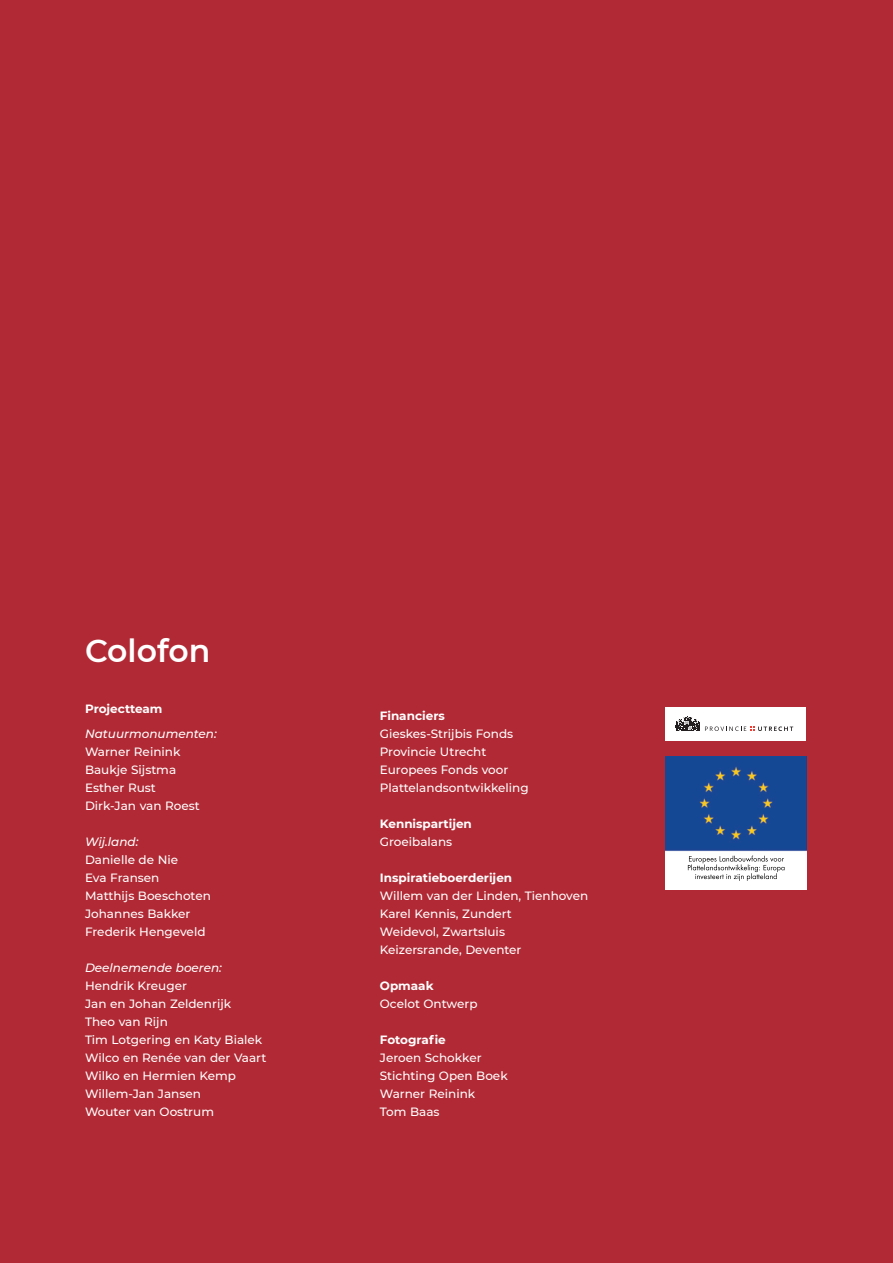
<style>
.page{position:relative;width:893px;height:1263px;background:#b12934}
.page>*{position:absolute;margin:0;border:0;box-sizing:border-box;transform-origin:0 0}
.paragraafkop_1{font:600 31.5px "Montserrat";color:#fff}
.brood{font:500 12px/18px "Montserrat";color:#fff}
.brood-2{font:700 12px "Montserrat";color:#fff}
.brood-3{font:italic 500 12px/25.5px "Montserrat";color:#fff}
.s1{font-weight:700;font-style:normal}
.s2{font-style:italic}
</style>
<div class="page">
<img style="left:666px;top:757px;width:140px;height:133px">
<img style="left:689px;top:855px;width:95px;height:7px">
<img style="left:688px;top:864px;width:96px;height:8px">
<img style="left:695px;top:874px;width:43px;height:5px">
<svg style="left:739px;top:874px;width:5px;height:7px"></svg>
<img style="left:747px;top:873px;width:30px;height:8px">
<div style="left:666px;top:707px;width:140px;height:34px;background:#fff"></div>
<svg style="left:675px;top:717px;width:118px;height:14px"></svg>
<p class="paragraafkop_1" style="left:85px;top:628px;width:127px">Colofon</p>
<p class="brood-3" style="left:85px;top:695px;width:133px"><span class="s1">Projectteam<br></span>Natuurmonumenten:</p>
<p class="brood" style="left:85px;top:742px;width:116px">Warner Reinink<br>Baukje Sijstma<br>Esther Rust<br>Dirk-Jan van Roest</p>
<p class="brood" style="left:85px;top:832px;width:127px"><span class="s2">Wij.land:<br></span>Danielle de Nie<br>Eva Fransen<br>Matthijs Boeschoten<br>Johannes Bakker<br>Frederik Hengeveld</p>
<p class="brood" style="left:85px;top:958px;width:183px"><span class="s2">Deelnemende boeren:<br></span>Hendrik Kreuger<br>Jan en Johan Zeldenrijk<br>Theo van Rijn<br>Tim Lotgering en Katy Bialek<br>Wilco en Renée van der Vaart<br>Wilko en Hermien Kemp<br>Willem-Jan Jansen<br>Wouter van Oostrum</p>
<p class="brood-2" style="left:380px;top:707px;width:67px">Financiers</p>
<p class="brood" style="left:380px;top:724px;width:135px">Gieskes-Strijbis Fonds</p>
<p class="brood" style="left:380px;top:742px;width:108px">Provincie Utrecht</p>
<p class="brood" style="left:380px;top:760px;width:150px">Europees Fonds voor<br>Plattelandsontwikkeling</p>
<p class="brood-2" style="left:380px;top:815px;width:94px">Kennispartijen</p>
<p class="brood" style="left:380px;top:832px;width:74px">Groeibalans</p>
<p class="brood-2" style="left:380px;top:869px;width:134px">Inspiratieboerderijen</p>
<p class="brood" style="left:380px;top:886px;width:210px">Willem van der Linden, Tienhoven</p>
<p class="brood" style="left:380px;top:904px;width:134px">Karel Kennis, Zundert</p>
<p class="brood" style="left:380px;top:922px;width:127px">Weidevol, Zwartsluis</p>
<p class="brood" style="left:380px;top:940px;width:143px">Keizersrande, Deventer</p>
<p class="brood-2" style="left:380px;top:977px;width:55px">Opmaak</p>
<p class="brood" style="left:380px;top:994px;width:99px">Ocelot Ontwerp</p>
<p class="brood-2" style="left:380px;top:1031px;width:67px">Fotografie</p>
<p class="brood" style="left:380px;top:1048px;width:129px">Jeroen Schokker<br>Stichting Open Boek<br>Warner Reinink</p>
<p class="brood" style="left:380px;top:1102px;width:61px">Tom Baas</p>
</div>
